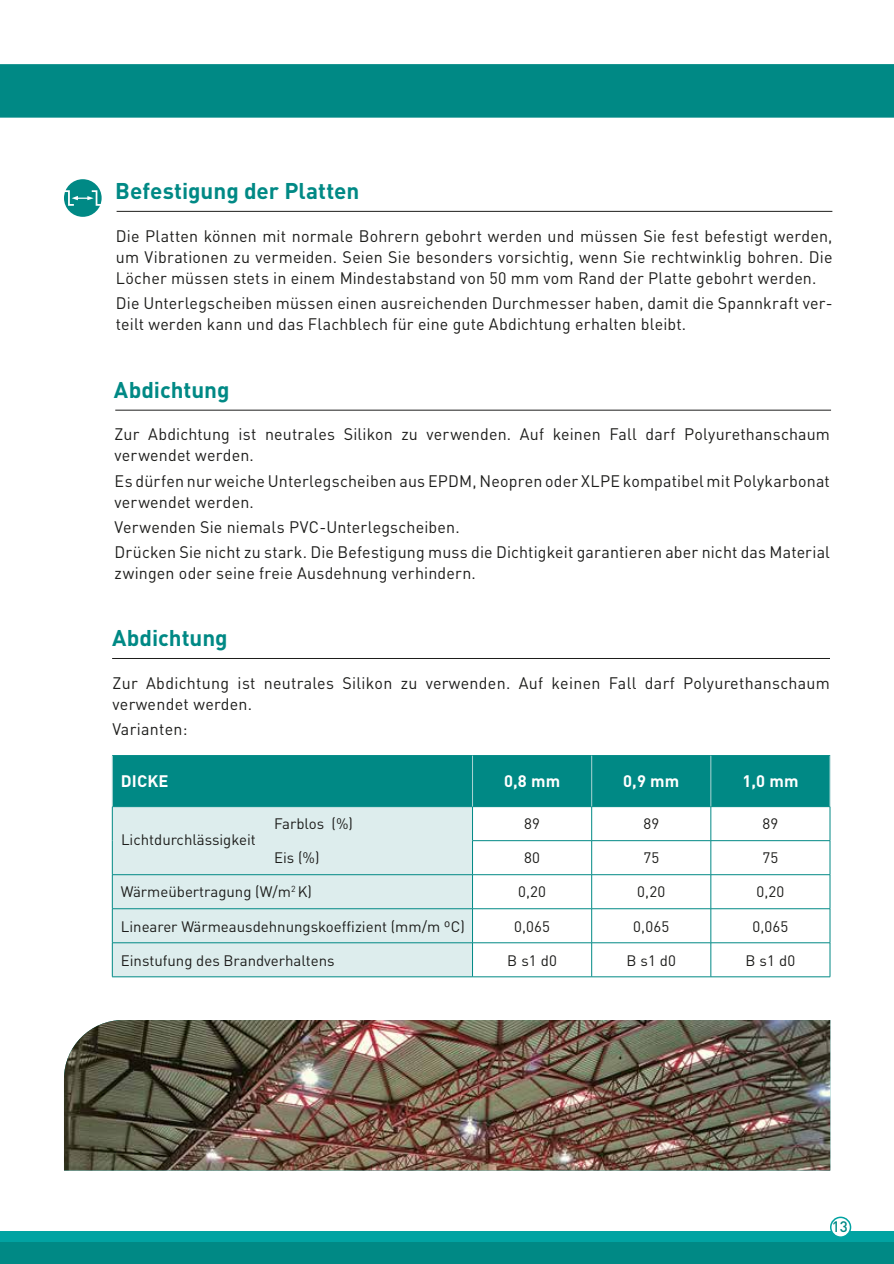
<style>
.page{position:relative;width:894px;height:1264px;background:#fff}
.page>*{position:absolute;margin:0;border:0;box-sizing:border-box;transform-origin:0 0}
.t1{font:700 22.5px "DIN Pro";color:#008985}
.t2{font:16.5px/21px "DIN Pro";letter-spacing:.01em;color:#1d1d1b}
.t3{font:700 16.5px "DIN Pro";letter-spacing:.01em;color:#fff}
.t4{font:15px "DIN Pro";color:#1d1d1b}
.t5{font:500 15px "DIN Pro";color:#008985}
</style>
<div class="page">
<div style="left:64px;top:179px;width:38px;height:38px;background:#008985;border-radius:50%"></div>
<svg style="left:64px;top:190px;width:37px;height:16px"></svg>
<hr style="left:116px;top:211px;width:716px;height:1px;background:#1d1d1b">
<hr style="left:115px;top:410px;width:715px;height:1px;background:#1d1d1b">
<div style="left:113px;top:756px;width:716px;height:50px;background:#008985"></div>
<div style="left:113px;top:807px;width:359px;height:169px;background:#ddeded"></div>
<hr style="left:112px;top:755px;width:360px;height:1px;background:#008985">
<hr style="left:472px;top:755px;width:119px;height:1px;background:#008985">
<hr style="left:591px;top:755px;width:119px;height:1px;background:#008985">
<hr style="left:710px;top:755px;width:119px;height:1px;background:#008985">
<hr style="left:112px;top:806px;width:360px;height:1px;background:#008985">
<hr style="left:112px;top:806px;width:1px;height:34px;background:#008985">
<hr style="left:472px;top:806px;width:119px;height:1px;background:#008985">
<hr style="left:472px;top:806px;width:1px;height:34px;background:#008985">
<hr style="left:591px;top:806px;width:119px;height:1px;background:#008985">
<hr style="left:591px;top:806px;width:1px;height:34px;background:#008985">
<hr style="left:710px;top:806px;width:119px;height:1px;background:#008985">
<hr style="left:710px;top:806px;width:1px;height:34px;background:#008985">
<hr style="left:829px;top:806px;width:1px;height:34px;background:#008985">
<hr style="left:112px;top:840px;width:1px;height:34px;background:#008985">
<hr style="left:472px;top:840px;width:1px;height:34px;background:#008985">
<hr style="left:591px;top:840px;width:1px;height:34px;background:#008985">
<hr style="left:710px;top:840px;width:1px;height:34px;background:#008985">
<hr style="left:829px;top:840px;width:1px;height:34px;background:#008985">
<hr style="left:112px;top:874px;width:360px;height:1px;background:#008985">
<hr style="left:112px;top:874px;width:1px;height:34px;background:#008985">
<hr style="left:472px;top:874px;width:119px;height:1px;background:#008985">
<hr style="left:472px;top:874px;width:1px;height:34px;background:#008985">
<hr style="left:591px;top:874px;width:119px;height:1px;background:#008985">
<hr style="left:591px;top:874px;width:1px;height:34px;background:#008985">
<hr style="left:710px;top:874px;width:119px;height:1px;background:#008985">
<hr style="left:710px;top:874px;width:1px;height:34px;background:#008985">
<hr style="left:829px;top:874px;width:1px;height:34px;background:#008985">
<hr style="left:112px;top:908px;width:360px;height:1px;background:#008985">
<hr style="left:112px;top:908px;width:1px;height:34px;background:#008985">
<hr style="left:472px;top:908px;width:119px;height:1px;background:#008985">
<hr style="left:472px;top:908px;width:1px;height:34px;background:#008985">
<hr style="left:591px;top:908px;width:119px;height:1px;background:#008985">
<hr style="left:591px;top:908px;width:1px;height:34px;background:#008985">
<hr style="left:710px;top:908px;width:119px;height:1px;background:#008985">
<hr style="left:710px;top:908px;width:1px;height:34px;background:#008985">
<hr style="left:829px;top:908px;width:1px;height:34px;background:#008985">
<hr style="left:112px;top:942px;width:360px;height:1px;background:#008985">
<hr style="left:112px;top:942px;width:1px;height:34px;background:#008985">
<hr style="left:472px;top:942px;width:119px;height:1px;background:#008985">
<hr style="left:472px;top:942px;width:1px;height:34px;background:#008985">
<hr style="left:591px;top:942px;width:119px;height:1px;background:#008985">
<hr style="left:591px;top:942px;width:1px;height:34px;background:#008985">
<hr style="left:710px;top:942px;width:119px;height:1px;background:#008985">
<hr style="left:710px;top:942px;width:1px;height:34px;background:#008985">
<hr style="left:829px;top:942px;width:1px;height:34px;background:#008985">
<hr style="left:112px;top:976px;width:360px;height:1px;background:#008985">
<hr style="left:472px;top:976px;width:119px;height:1px;background:#008985">
<hr style="left:591px;top:976px;width:119px;height:1px;background:#008985">
<hr style="left:710px;top:976px;width:119px;height:1px;background:#008985">
<hr style="left:112px;top:755px;width:1px;height:51px;background:#acd4d3">
<hr style="left:472px;top:755px;width:1px;height:51px;background:#acd4d3">
<hr style="left:591px;top:755px;width:1px;height:51px;background:#acd4d3">
<hr style="left:710px;top:755px;width:1px;height:51px;background:#acd4d3">
<hr style="left:829px;top:755px;width:1px;height:51px;background:#acd4d3">
<hr style="left:472px;top:840px;width:119px;height:1px;background:#008985">
<hr style="left:591px;top:840px;width:119px;height:1px;background:#008985">
<hr style="left:710px;top:840px;width:119px;height:1px;background:#008985">
<hr style="left:112px;top:658px;width:717px;height:1px;background:#1d1d1b">
<div style="left:121px;top:833px;width:170px;height:12px;background:#ddeded"></div>
<img style="left:64px;top:1020px;width:766px;height:150px">
<div style="left:0;top:1231px;width:893px;height:32px;background:#01a3a2"></div>
<div style="left:0;top:1242px;width:893px;height:21px;background:#008985"></div>
<div style="left:830px;top:1217px;width:20px;height:19px;background:#fff;border-radius:50%"></div>
<div style="left:829px;top:1216px;width:22px;height:21px;border:2px solid #01a3a2;border-radius:50%"></div>
<div style="left:0;top:64px;width:893px;height:54px;background:#008985"></div>
<h1 class="t1" style="left:115px;top:175px;width:245px">Befestigung der Platten</h1>
<p class="t2" style="left:116px;top:224px;width:717px;text-align:justify">Die Platten können mit normale Bohrern gebohrt werden und müssen Sie fest befestigt werden, um Vibrationen zu vermeiden. Seien Sie besonders vorsichtig, wenn Sie rechtwinklig bohren. Die Löcher müssen stets in einem Mindestabstand von 50 mm vom Rand der Platte gebohrt werden.</p>
<p class="t2" style="left:116px;top:292px;width:718px">Die Unterlegscheiben müssen einen ausreichenden Durchmesser haben, damit die Spannkraft ver&shy;teilt werden kann und das Flachblech für eine gute Abdichtung erhalten bleibt.</p>
<h1 class="t1" style="left:114px;top:374px;width:117px">Abdichtung</h1>
<p class="t2" style="left:115px;top:423px;width:716px">Zur Abdichtung ist neutrales Silikon zu verwenden. Auf keinen Fall darf Polyurethanschaum verwendet werden.</p>
<p class="t2" style="left:115px;top:469px;width:716px">Es dürfen nur weiche Unterlegscheiben aus EPDM, Neopren oder XLPE kompatibel mit Polykarbonat verwendet werden.</p>
<p class="t2" style="left:115px;top:513px;width:716px;line-height:25.2px">Verwenden Sie niemals PVC-Unterlegscheiben.<br>Drücken Sie nicht zu stark. Die Befestigung muss die Dichtigkeit garantieren aber nicht das Material</p>
<p class="t2" style="left:115px;top:562px;width:362px">zwingen oder seine freie Ausdehnung verhindern.</p>
<h1 class="t1" style="left:112px;top:622px;width:117px">Abdichtung</h1>
<p class="t2" style="left:112px;top:671px;width:718px">Zur Abdichtung ist neutrales Silikon zu verwenden. Auf keinen Fall darf Polyurethanschaum verwendet werden.</p>
<p class="t2" style="left:112px;top:717px;width:77px">Varianten:</p>
<p class="t3" style="left:121px;top:770px;width:49px">DICKE</p>
<p class="t3" style="left:504px;top:770px;width:58px">0,8 mm</p>
<p class="t3" style="left:623px;top:770px;width:58px">0,9 mm</p>
<p class="t3" style="left:742px;top:770px;width:58px">1,0 mm</p>
<p class="t4" style="left:274px;top:813px;width:80px">Farblos (%)</p>
<p class="t4" style="left:524px;top:813px;width:17px">89</p>
<p class="t4" style="left:643px;top:813px;width:17px">89</p>
<p class="t4" style="left:762px;top:813px;width:17px">89</p>
<p class="t4" style="left:274px;top:847px;width:47px">Eis (%)</p>
<p class="t4" style="left:524px;top:847px;width:17px">80</p>
<p class="t4" style="left:643px;top:847px;width:17px">75</p>
<p class="t4" style="left:762px;top:847px;width:17px">75</p>
<p class="t4" style="left:121px;top:881px;width:193px">Wärmeübertragung (W/m<sup>2</sup> K)</p>
<p class="t4" style="left:518px;top:881px;width:29px">0,20</p>
<p class="t4" style="left:637px;top:881px;width:29px">0,20</p>
<p class="t4" style="left:756px;top:881px;width:29px">0,20</p>
<p class="t4" style="left:121px;top:915px;width:345px">Linearer Wärmeausdehnungskoeffizient (mm/m ºC)</p>
<p class="t4" style="left:514px;top:915px;width:37px">0,065</p>
<p class="t4" style="left:633px;top:915px;width:37px">0,065</p>
<p class="t4" style="left:752px;top:915px;width:37px">0,065</p>
<p class="t4" style="left:121px;top:949px;width:215px">Einstufung des Brandverhaltens</p>
<p class="t4" style="left:507px;top:949px;width:51px">B s1 d0</p>
<p class="t4" style="left:626px;top:949px;width:51px">B s1 d0</p>
<p class="t4" style="left:745px;top:949px;width:51px">B s1 d0</p>
<p class="t4" style="left:121px;top:829px;width:136px">Lichtdurchlässigkeit</p>
<p class="t5" style="left:831px;top:1216px;width:17px">13</p>
</div>
